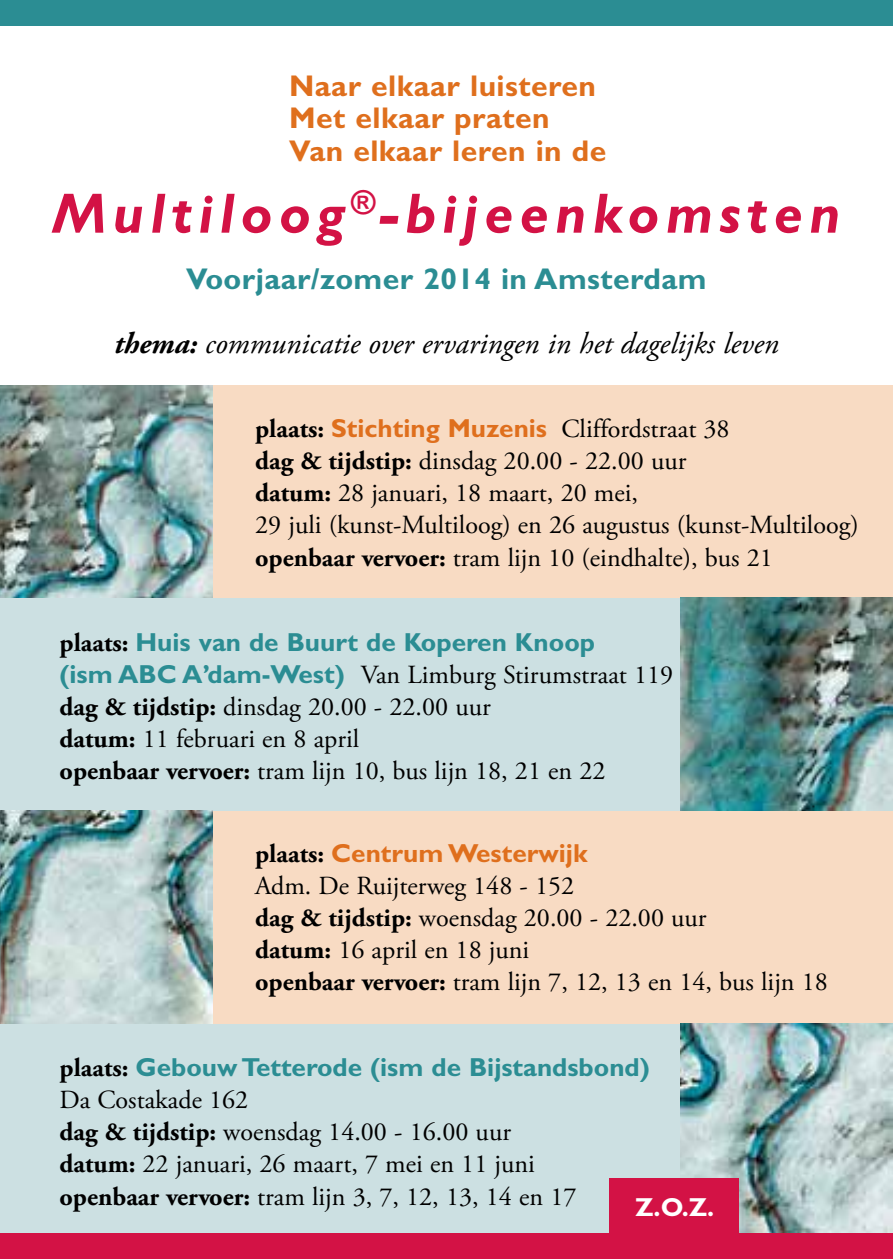
<style>
.page{position:relative;width:893px;height:1259px;background:#fff}
.page>*{position:absolute;margin:0;border:0;box-sizing:border-box;transform-origin:0 0}
.t1{font:italic 700 57px "Gill Sans";letter-spacing:.11em;color:#d31245}
.t2{font:700 30px/32.1px "Gill Sans";letter-spacing:.015em;color:#df6f1d}
.t3{font:italic 30px "Adobe Garamond Pro";color:#000}
.t4{font:700 30px "Gill Sans";letter-spacing:.015em;color:#2b8d93}
.t5{font:26.1px/32.1px "Adobe Garamond Pro";color:#000}
.t6{font:700 26.1px "Gill Sans";color:#2b8d93}
.t7{font:700 26.1px "Gill Sans";color:#df6f1d}
.t8{font:700 26.1px "Gill Sans";color:#fff}
.s1{font-weight:700}
.s2{font-family:"Adobe Garamond Pro";color:#000}
.s3{font-family:"Adobe Garamond Pro";font-weight:400;color:#000}
.s4{font-family:"Gill Sans";font-weight:700;color:#2b8d93}
</style>
<div class="page">
<div style="left:0;top:0;width:893px;height:26px;background:#2b8d93"></div>
<div style="left:60px;top:385px;width:833px;height:213px;background:#f8dbc3"></div>
<img style="left:0;top:385px;width:213px;height:213px">
<div style="left:0;top:598px;width:893px;height:212px;background:#cce0e2"></div>
<img style="left:680px;top:598px;width:213px;height:212px">
<div style="left:0;top:1023px;width:893px;height:213px;background:#cce0e2"></div>
<div style="left:60px;top:810px;width:833px;height:213px;background:#f8dbc3"></div>
<img style="left:0;top:810px;width:213px;height:213px">
<img style="left:680px;top:1023px;width:213px;height:210px">
<div style="left:0;top:1233px;width:893px;height:26px;background:#d31245"></div>
<div style="left:609px;top:1178px;width:129px;height:58px;background:#d31245"></div>
<p class="t2" style="left:289px;top:70px;width:319px">Naar elkaar luisteren<br>Met elkaar praten<br>Van elkaar leren in de</p>
<h1 class="t1" style="left:52px;top:180px;width:790px">Multiloog<sup>®</sup>-bijeenkomsten</h1>
<p class="t4" style="left:186px;top:261px;width:522px">Voorjaar/zomer 2014 in Amsterdam</p>
<p class="t3" style="left:114px;top:326px;width:666px"><span class="s1">thema:</span> communicatie over ervaringen in het dagelijks leven</p>
<p class="t7" style="left:255px;top:413px;width:476px"><span class="s2">plaats:</span> Stichting Muzenis <span class="s3">Cliffordstraat 38</span></p>
<p class="t5" style="left:255px;top:446px;width:605px"><span class="s1">dag &amp; tijdstip:</span> dinsdag 20.00 - 22.00 uur<br><span class="s1">datum:</span> 28 januari, 18 maart, 20 mei,<br>29 juli (kunst-Multiloog) en 26 augustus (kunst-Multiloog) <span class="s1">openbaar vervoer:</span> tram lijn 10 (eindhalte), bus 21</p>
<p class="t6" style="left:60px;top:626px;width:537px"><span class="s2">plaats:</span> Huis van de Buurt de Koperen Knoop</p>
<p class="t5" style="left:60px;top:659px;width:615px"><span class="s4">(ism ABC A’dam-West)</span> Van Limburg Stirumstraat 119 <span class="s1">dag &amp; tijdstip:</span> dinsdag 20.00 - 22.00 uur<br><span class="s1">datum:</span> 11 februari en 8 april<br><span class="s1">openbaar vervoer:</span> tram lijn 10, bus lijn 18, 21 en 22</p>
<p class="t7" style="left:255px;top:837px;width:334px"><span class="s2">plaats:</span> Centrum Westerwijk</p>
<p class="t5" style="left:255px;top:870px;width:574px">Adm. De Ruijterweg 148 - 152<br><span class="s1">dag &amp; tijdstip:</span> woensdag 20.00 - 22.00 uur<br><span class="s1">datum:</span> 16 april en 18 juni<br><span class="s1">openbaar vervoer:</span> tram lijn 7, 12, 13 en 14, bus lijn 18</p>
<p class="t6" style="left:60px;top:1052px;width:592px"><span class="s2">plaats:</span> Gebouw Tetterode (ism de Bijstandsbond)</p>
<p class="t5" style="left:60px;top:1084px;width:518px">Da Costakade 162<br><span class="s1">dag &amp; tijdstip:</span> woensdag 14.00 - 16.00 uur <span class="s1">datum:</span> 22 januari, 26 maart, 7 mei en 11 juni <span class="s1">openbaar vervoer:</span> tram lijn 3, 7, 12, 13, 14 en 17</p>
<p class="t8" style="left:635px;top:1191px;width:80px">Z.O.Z.</p>
</div>
